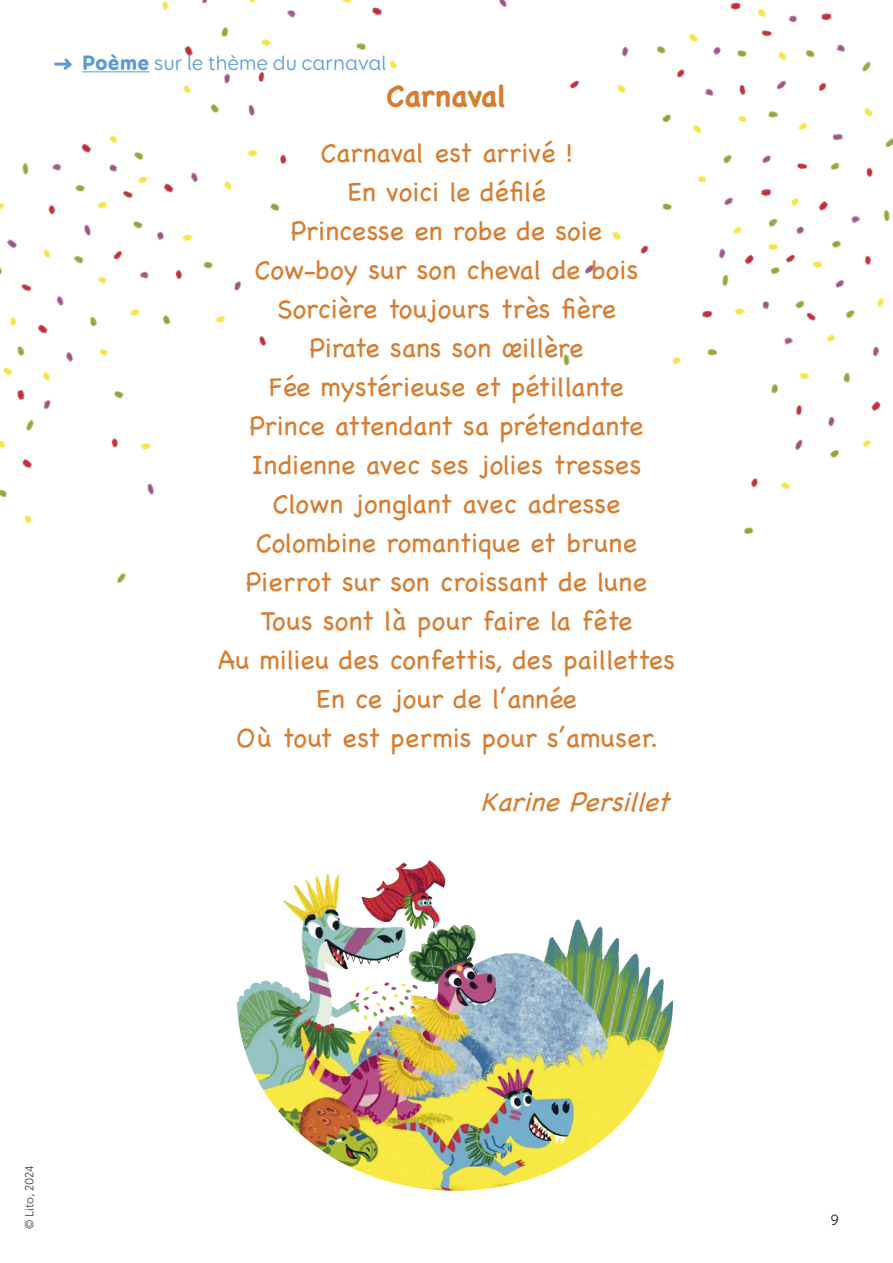
<style>
.page{position:relative;width:893px;height:1263px;background:#fff}
.page>*{position:absolute;margin:0;border:0;box-sizing:border-box;transform-origin:0 0}
.t1{font:700 30px "Chalkboard";letter-spacing:-.005em;color:#d67d31}
.t2{font:27px "Chalkboard";color:#d67d31}
.t3{font:italic 27px "Chalkboard";color:#d67d31}
.t4{font:21px "Booster Next FY";color:#5b9bd5}
.t5{font:15px "Booster Next FY";color:#222221}
.t6{font:12px "Booster Next FY";color:#424242}
.s1{font-weight:900}
</style>
<div class="page">
<img style="left:238px;top:953px;width:435px;height:238px">
<img style="left:0;top:203px;width:620px;height:814px">
<img style="left:12px;top:63px;width:51px;height:495px">
<img style="left:63px;top:0;width:830px;height:805px">
<svg style="left:276px;top:41px;width:27px;height:44px"></svg>
<svg style="left:482px;top:70px;width:27px;height:44px"></svg>
<hr style="left:82px;top:71px;width:67px;height:1px;background:#5b9bd5">
<svg style="left:55px;top:56px;width:19px;height:16px"></svg>
<p class="t4" style="left:82px;top:50px;width:305px"><span class="s1">Poème</span> sur le thème du carnaval</p>
<p class="t1" style="left:386px;top:78px;width:122px">Carnaval</p>
<p class="t2" style="left:320px;top:137px;width:254px">Carnaval est arrivé !</p>
<p class="t2" style="left:347px;top:176px;width:200px">En voici le défilé</p>
<p class="t2" style="left:291px;top:215px;width:313px">Princesse en robe de soie</p>
<p class="t2" style="left:255px;top:254px;width:385px">Cow-boy sur son cheval de bois</p>
<p class="t2" style="left:277px;top:293px;width:341px">Sorcière toujours très fière</p>
<p class="t2" style="left:310px;top:332px;width:275px">Pirate sans son œillère</p>
<p class="t2" style="left:269px;top:371px;width:356px">Fée mystérieuse et pétillante</p>
<p class="t2" style="left:249px;top:410px;width:395px">Prince attendant sa prétendante</p>
<p class="t2" style="left:251px;top:449px;width:391px">Indienne avec ses jolies tresses</p>
<p class="t2" style="left:273px;top:488px;width:349px">Clown jonglant avec adresse</p>
<p class="t2" style="left:256px;top:527px;width:382px">Colombine romantique et brune</p>
<p class="t2" style="left:246px;top:566px;width:402px">Pierrot sur son croissant de lune</p>
<p class="t2" style="left:260px;top:605px;width:374px">Tous sont là pour faire la fête</p>
<p class="t2" style="left:218px;top:643px;width:459px">Au milieu des confettis, des paillettes</p>
<p class="t2" style="left:316px;top:682px;width:262px">En ce jour de l’année</p>
<p class="t2" style="left:236px;top:721px;width:424px">Où tout est permis pour s’amuser.</p>
<p class="t3" style="left:481px;top:786px;width:202px">KarinePersillet</p>
<p class="t6" style="left:22px;top:1229px;width:65px;rotate:-90deg">© Lito, 2024</p>
<p class="t5" style="left:830px;top:1211px;width:10px">9</p>
</div>
